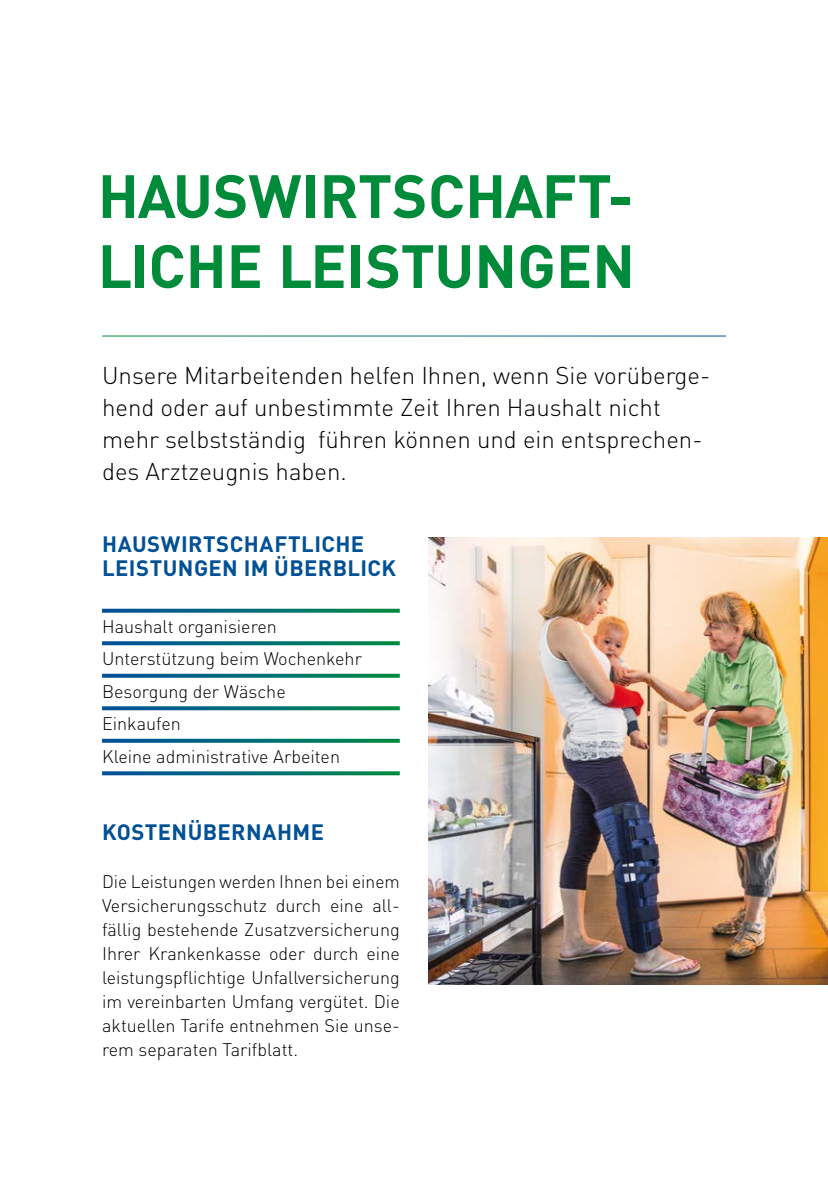
<style>
.page{position:relative;width:828px;height:1191px;background:#fff}
.page>*{position:absolute;margin:0;border:0;box-sizing:border-box;transform-origin:0 0}
.t1{font:700 60px/70px "DIN";color:#008b3b}
.t2{font:300 24px/32px "DIN";color:#000}
.t3{font:700 22px/24px "DIN";letter-spacing:.02em;color:#005095}
.t4{font:300 18px/24px "DIN";color:#000;text-align:justify}
</style>
<div class="page">
<svg style="left:102px;top:609px;width:298px;height:4px"></svg>
<svg style="left:102px;top:641px;width:298px;height:4px"></svg>
<svg style="left:102px;top:674px;width:298px;height:4px"></svg>
<svg style="left:102px;top:706px;width:298px;height:4px"></svg>
<svg style="left:102px;top:739px;width:298px;height:4px"></svg>
<svg style="left:102px;top:771px;width:298px;height:4px"></svg>
<img style="left:428px;top:537px;width:400px;height:447px">
<p class="t1" style="left:98px;top:159px;width:539px">HAUSWIRTSCHAFT-<br>LICHE LEISTUNGEN</p>
<p class="t2" style="left:102px;top:359px;width:610px">Unsere Mitarbeitenden helfen Ihnen, wenn Sie vorüberge&shy;hend oder auf unbestimmte Zeit Ihren Haushalt nicht mehr selbstständig führen können und ein entsprechen&shy;des Arztzeugnis haben.</p>
<p class="t3" style="left:102px;top:531px;width:296px">HAUSWIRTSCHAFTLICHE<br>LEISTUNGEN IM ÜBERBLICK</p>
<p class="t4" style="left:102px;top:614px;width:176px">Haushalt organisieren</p>
<p class="t4" style="left:102px;top:646px;width:261px">Unterstützung beim Wochenkehr</p>
<p class="t4" style="left:102px;top:679px;width:185px">Besorgung der Wäsche</p>
<p class="t4" style="left:102px;top:711px;width:80px">Einkaufen</p>
<p class="t4" style="left:102px;top:744px;width:239px">Kleine administrative Arbeiten</p>
<p class="t3" style="left:102px;top:819px;width:223px">KOSTENÜBERNAHME</p>
<p class="t4" style="left:102px;top:869px;width:299px">Die Leistungen werden Ihnen bei einem Versicherungsschutz durch eine all&shy;fällig bestehende Zusatzversicherung Ihrer Krankenkasse oder durch eine leistungspflichtige Unfallversicherung im vereinbarten Umfang vergütet. Die aktuellen Tarife entnehmen Sie unse&shy;rem separaten Tarifblatt.</p>
</div>
